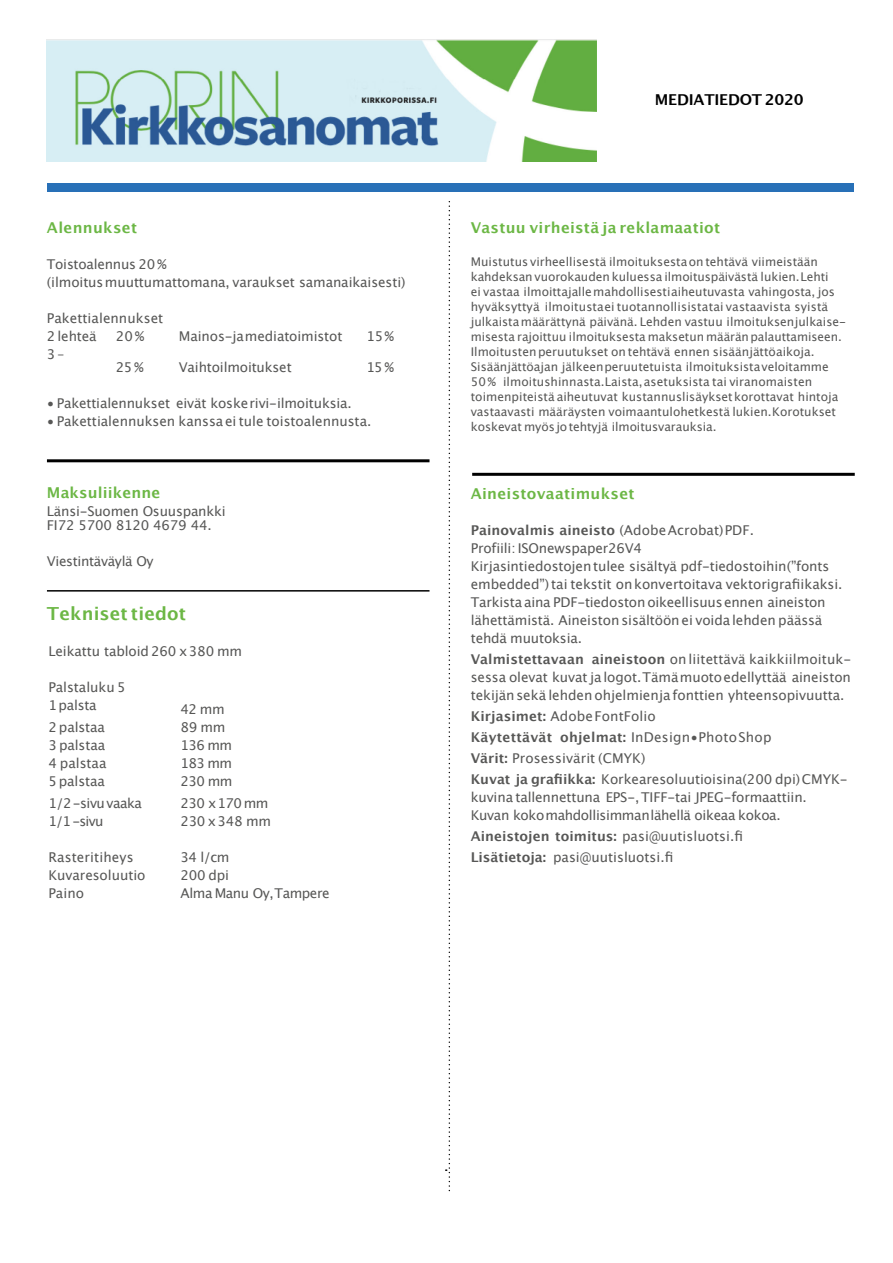
<style>
.page{position:relative;width:893px;height:1263px;background:#fff}
.page>*{position:absolute;margin:0;border:0;box-sizing:border-box;transform-origin:0 0}
.t1{font:700 18px "Lucida Grande";letter-spacing:.01em;color:#6cb745}
.t2{font:700 15px "Lucida Grande";letter-spacing:.02em;color:#6cb745}
.t3{font:700 15px "Lucida Grande";letter-spacing:-.015em;color:#000}
.t4{font:13.5px/18px "Lucida Grande";letter-spacing:-.01em;color:#575756}
.t5{font:13.5px "Lucida Grande";letter-spacing:-.03em;color:#575756}
.t6{font:13.5px "Lucida Grande";letter-spacing:.01em;color:#575756}
.t7{font:13.5px "Lucida Grande";letter-spacing:-.045em;color:#575756}
.t8{font:12px/15px "Lucida Grande";color:#575756}
.s1{font-weight:700}
</style>
<div class="page">
<svg style="left:446px;top:202px;width:4px;height:990px"></svg>
<hr style="left:472px;top:473px;width:383px;height:3px;background:#000">
<hr style="left:47px;top:459px;width:382px;height:3px;background:#000">
<hr style="left:47px;top:590px;width:382px;height:2px;background:#000">
<img style="left:47px;top:40px;width:550px;height:121px">
<div style="left:47px;top:183px;width:807px;height:8px;background:#2870b7"></div>
<p class="t2" style="left:47px;top:221px;width:92px">Alennukset</p>
<p class="t4" style="left:47px;top:256px;width:360px">Toistoalennus 20 %<br>(ilmoitusmuuttumattomana, varaukset samanaikaisesti)</p>
<p class="t4" style="left:47px;top:310px;width:118px">Pakettialennukset<br>2 lehteä</p>
<p class="t4" style="left:116px;top:328px;width:30px">20%</p>
<p class="t4" style="left:179px;top:328px;width:165px">Mainos-jamediatoimistot</p>
<p class="t4" style="left:366px;top:328px;width:29px">15%</p>
<p class="t4" style="left:47px;top:346px;width:19px">3–</p>
<p class="t4" style="left:116px;top:359px;width:29px">25%</p>
<p class="t4" style="left:179px;top:359px;width:114px">Vaihtoilmoitukset</p>
<p class="t4" style="left:366px;top:359px;width:29px">15%</p>
<p class="t4" style="left:47px;top:395px;width:306px">• Pakettialennukset eivät koskerivi-ilmoituksia.</p>
<p class="t4" style="left:47px;top:413px;width:326px">• Pakettialennuksen kanssaei tule toistoalennusta.</p>
<p class="t2" style="left:47px;top:487px;width:115px">Maksuliikenne</p>
<p class="t4" style="left:47px;top:506px;width:180px;line-height:13.5px">Länsi-Suomen Osuuspankki<br>FI72 5700 8120 4679 44.</p>
<p class="t4" style="left:47px;top:553px;width:108px">Viestintäväylä Oy</p>
<h1 class="t1" style="left:47px;top:606px;width:141px">Tekniset tiedot</h1>
<p class="t4" style="left:48px;top:643px;width:195px">Leikattu tabloid 260 x380 mm</p>
<p class="t4" style="left:48px;top:679px;width:79px">Palstaluku 5<br>1palsta</p>
<p class="t4" style="left:180px;top:701px;width:46px">42 mm</p>
<p class="t4" style="left:48px;top:719px;width:58px">2 palstaa</p>
<p class="t4" style="left:180px;top:719px;width:47px">89 mm</p>
<p class="t4" style="left:48px;top:737px;width:58px">3 palstaa</p>
<p class="t4" style="left:180px;top:737px;width:53px">136 mm</p>
<p class="t4" style="left:48px;top:755px;width:60px">4 palstaa</p>
<p class="t4" style="left:180px;top:755px;width:53px">183 mm</p>
<p class="t4" style="left:48px;top:773px;width:58px">5palstaa</p>
<p class="t4" style="left:180px;top:773px;width:54px">230 mm</p>
<p class="t5" style="left:48px;top:798px;width:95px">1/2-sivuvaaka</p>
<p class="t7" style="left:180px;top:798px;width:90px">230 x170 mm</p>
<p class="t4" style="left:48px;top:813px;width:56px">1/1-sivu</p>
<p class="t4" style="left:180px;top:813px;width:92px">230 x348 mm</p>
<p class="t6" style="left:48px;top:852px;width:87px">Rasteritiheys</p>
<p class="t4" style="left:180px;top:849px;width:50px">34 l/cm</p>
<p class="t4" style="left:48px;top:867px;width:99px">Kuvaresoluutio</p>
<p class="t4" style="left:180px;top:867px;width:50px">200 dpi</p>
<p class="t4" style="left:48px;top:885px;width:37px">Paino</p>
<p class="t5" style="left:180px;top:888px;width:151px">Alma Manu Oy,Tampere</p>
<p class="t3" style="left:655px;top:93px;width:151px">MEDIATIEDOT 2020</p>
<p class="t2" style="left:471px;top:221px;width:251px">Vastuu virheistä ja reklamaatiot</p>
<p class="t8" style="left:471px;top:255px;width:377px">Muistutus virheellisestä ilmoituksestaontehtävä viimeistään kahdeksan vuorokauden kuluessa ilmoituspäivästä lukien.Lehti<br>ei vastaa ilmoittajallemahdollisestiaiheutuvasta vahingosta, jos hyväksyttyä ilmoitustaei tuotannollisistatai vastaavista syistä julkaistamäärättynä päivänä. Lehden vastuu ilmoituksenjulkaise&shy;misesta rajoittuu ilmoituksesta maksetun määränpalauttamiseen.<br>Ilmoitustenperuutukset ontehtävä ennen sisäänjättöaikoja.<br>Sisäänjättöajan jälkeenperuutetuista ilmoituksistaveloitamme 50% ilmoitushinnasta.Laista,asetuksista tai viranomaisten toimenpiteistä aiheutuvat kustannuslisäyksetkorottavat hintoja vastaavasti määräysten voimaantulohetkestä lukien.Korotukset koskevat myösjotehtyjä ilmoitusvarauksia.</p>
<p class="t2" style="left:471px;top:487px;width:165px">Aineistovaatimukset</p>
<p class="t4" style="left:471px;top:522px;width:373px"><span class="s1">Painovalmis aineisto</span> (AdobeAcrobat)PDF.<br>Profiili: ISOnewspaper26V4<br>Kirjasintiedostojentulee sisältyä pdf-tiedostoihin(”fonts embedded”)tai tekstit onkonvertoitava vektorigrafiikaksi.<br>Tarkista aina PDF-tiedoston oikeellisuusennen aineiston lähettämistä. Aineiston sisältöönei voida lehden päässä tehdä muutoksia.</p>
<p class="t4" style="left:471px;top:651px;width:382px;text-align:justify"><span class="s1">Valmistettavaan aineistoon</span> onliitettävä kaikkiilmoituk&shy;sessa olevat kuvatja logot.Tämämuotoedellyttää aineiston tekĳänsekä lehden ohjelmienja fonttien yhteensopivuutta.</p>
<p class="t4" style="left:471px;top:706px;width:378px;line-height:21px"><span class="s1">Kirjasimet:</span> AdobeFontFolio<br><span class="s1">Käytettävät ohjelmat:</span> InDesign•PhotoShop<br><span class="s1">Värit:</span> Prosessivärit (CMYK)<br><span class="s1">Kuvat ja grafiikka:</span> Korkearesoluutioisina(200 dpi)CMYK-</p>
<p class="t4" style="left:471px;top:789px;width:338px">kuvina tallennettuna EPS-,TIFF-tai JPEG-formaattiin.<br>Kuvan kokomahdollisimmanlähellä oikeaa kokoa.</p>
<p class="t4" style="left:471px;top:826px;width:274px;line-height:21px"><span class="s1">Aineistojen toimitus:</span> pasi@uutisluotsi.fi<br><span class="s1">Lisätietoja:</span> pasi@uutisluotsi.fi</p>
</div>
